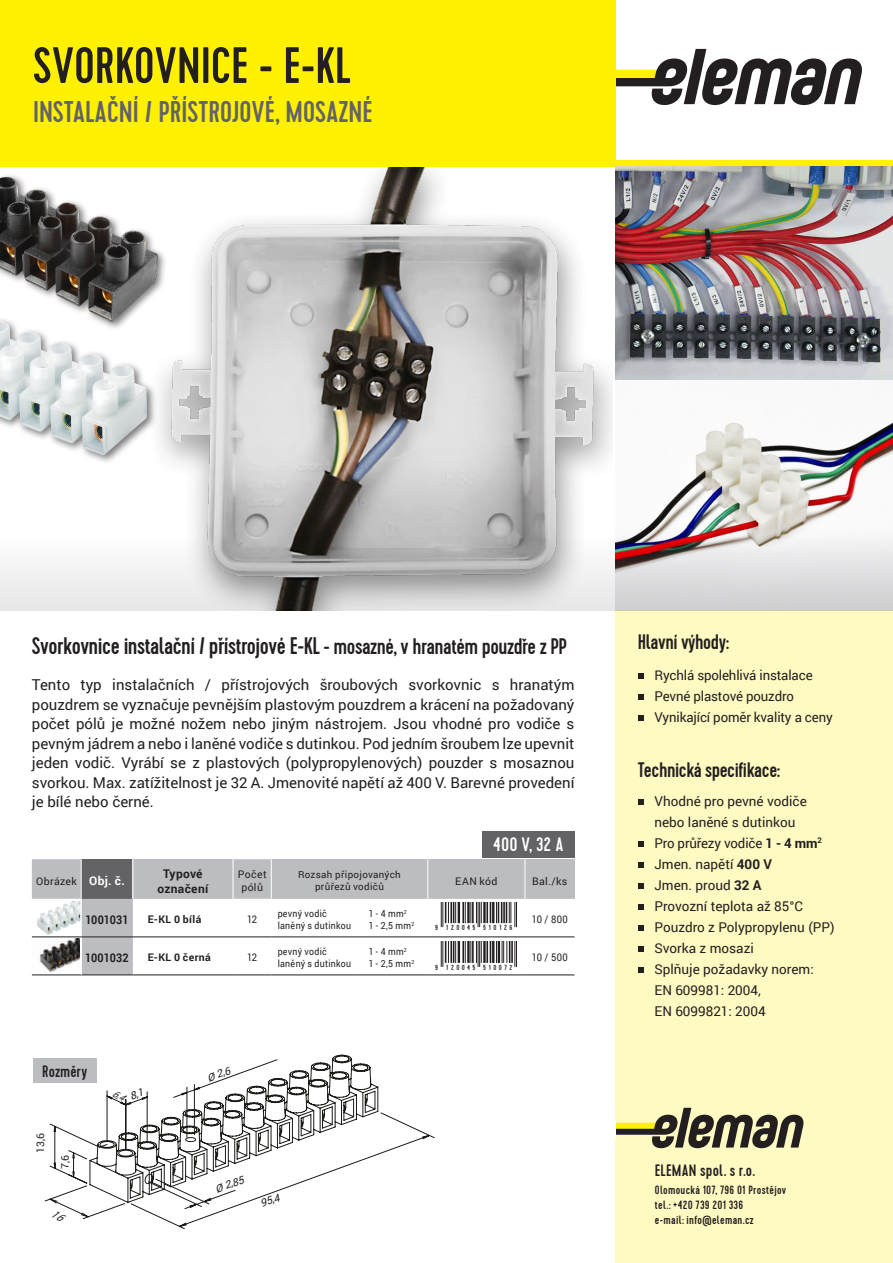
<style>
.page{position:relative;width:893px;height:1263px;background:#fff}
.page>*{position:absolute;margin:0;border:0;box-sizing:border-box;transform-origin:0 0}
.t1{font:500 51px "Cervo";color:#231f20}
.t2{font:500 30px "Cervo";color:#636366}
.t3{font:500 24px "Cervo";letter-spacing:-.02em;color:#231f20}
.t4{font:500 21px "Cervo";letter-spacing:-.02em;color:#231f20}
.t5{font:500 19.5px "Cervo";color:#fff}
.popis_vzduch{font:500 16.5px "Cervo";letter-spacing:.01em;color:#231f20}
.t6{font:15px/19.5px "Roboto";color:#231f20;text-align:justify}
.Styl_odstavce1{font:13.5px/21px "Roboto";color:#231f20}
.popis_vzduch-2{font:500 12px "Cervo";letter-spacing:.025em;color:#231f20}
.t7{font:700 12px "Roboto";letter-spacing:.025em;color:#231f20}
.t8{font:700 12px "Roboto";color:#231f20;scale:.9 1}
.t9{font:700 12px "Roboto";letter-spacing:.025em;color:#231f20;scale:.9 1}
.t10{font:700 12px "Roboto";color:#fff}
.t11{font:10.5px "Roboto";letter-spacing:.035em;color:#231f20}
.t12{font:700 10.5px "Roboto";letter-spacing:.035em;color:#231f20}
.t13{font:10.5px "Roboto";letter-spacing:.035em;color:#231f20;scale:.9 1}
.t14{font:italic 10.5px "Roboto";color:#231f20}
.t15{font:9.75px "Roboto";letter-spacing:.035em;color:#231f20;scale:.9 1}
.t16{font:9.75px "Roboto";letter-spacing:.035em;color:#231f20}
.t17{font:500 7.35px "Cervo";letter-spacing:.345em;color:#231f20}
.t18{font:500 7.35px "Cervo";letter-spacing:.325em;color:#231f20}
.s1{font-size:22.5px}
.s2{font-weight:700}
</style>
<div class="page">
<img style="left:695px;top:422px;width:198px;height:40px">
<img style="left:159px;top:167px;width:449px;height:312px">
<svg style="left:615px;top:49px;width:247px;height:56px"></svg>
<div style="left:615px;top:610px;width:278px;height:653px;background:#fffac1"></div>
<div style="left:0;top:0;width:615px;height:167px;background:#fff101"></div>
<svg style="left:616px;top:1108px;width:188px;height:40px"></svg>
<div style="left:547px;top:1119px;width:69px;height:20px;background:#fff"></div>
<div style="left:0;top:160px;width:893px;height:7px;background:#fff101"></div>
<svg style="left:0;top:479px;width:615px;height:131px"></svg>
<hr style="left:32px;top:975px;width:49px;height:1px;background:#231f20">
<hr style="left:81px;top:975px;width:52px;height:1px;background:#231f20">
<hr style="left:133px;top:975px;width:100px;height:1px;background:#231f20">
<hr style="left:233px;top:975px;width:38px;height:1px;background:#231f20">
<hr style="left:271px;top:975px;width:87px;height:1px;background:#231f20">
<hr style="left:358px;top:975px;width:70px;height:1px;background:#231f20">
<hr style="left:428px;top:975px;width:97px;height:1px;background:#231f20">
<hr style="left:525px;top:975px;width:49px;height:1px;background:#231f20">
<svg style="left:638px;top:673px;width:5px;height:6px"></svg>
<svg style="left:638px;top:694px;width:5px;height:6px"></svg>
<svg style="left:638px;top:715px;width:5px;height:6px"></svg>
<svg style="left:638px;top:799px;width:5px;height:6px"></svg>
<svg style="left:638px;top:841px;width:5px;height:6px"></svg>
<svg style="left:638px;top:862px;width:5px;height:6px"></svg>
<svg style="left:638px;top:883px;width:5px;height:6px"></svg>
<svg style="left:638px;top:904px;width:5px;height:6px"></svg>
<svg style="left:638px;top:925px;width:5px;height:6px"></svg>
<svg style="left:638px;top:946px;width:5px;height:6px"></svg>
<svg style="left:638px;top:967px;width:5px;height:6px"></svg>
<svg style="left:615px;top:462px;width:278px;height:148px"></svg>
<svg style="left:32px;top:859px;width:542px;height:116px"></svg>
<div style="left:482px;top:831px;width:92px;height:27px;background:#636366"></div>
<div style="left:33px;top:1058px;width:63px;height:25px;background:#bcbdc0"></div>
<img style="left:0;top:167px;width:187px;height:165px">
<div style="left:0;top:306px;width:157px;height:159px;background:#231f20;opacity:.6"></div>
<img style="left:0;top:321px;width:147px;height:135px">
<img style="left:32px;top:938px;width:48px;height:35px">
<img style="left:37px;top:900px;width:43px;height:35px">
<img style="left:615px;top:167px;width:278px;height:213px">
<svg style="left:45px;top:1112px;width:390px;height:117px"></svg>
<svg style="left:47px;top:1054px;width:333px;height:167px"></svg>
<p class="t1" style="left:33px;top:35px;width:319px">SVORKOVNICE - E-KL</p>
<p class="t2" style="left:33px;top:94px;width:341px">INSTALAČNÍ / PŘÍSTROJOVÉ, MOSAZNÉ</p>
<p class="t3" style="left:32px;top:631px;width:537px">Svorkovnice instalační / přístrojové E-KL <span class="s1">- mosazné, v hranatém pouzdře z PP</span></p>
<p class="t6" style="left:32px;top:675px;width:544px">Tento typ instalačních / přístrojových šroubových svorkovnic s hranatým pouzdrem se vyznačuje pevnějším plastovým pouzdrem a krácení na požadovaný počet pólů je možné nožem nebo jiným nástrojem. Jsou vhodné pro vodiče s pevným jádrem a nebo i laněné vodiče s dutinkou. Pod jedním šroubem lze upevnit jeden vodič. Vyrábí se z plastových (polypropylenových) pouzder s mosaznou svorkou. Max. zatížitelnost je 32 A. Jmenovité napětí až 400 V. Barevné provedení je bílé nebo černé.</p>
<p class="t5" style="left:493px;top:833px;width:72px">400 V, 32 A</p>
<p class="t11" style="left:36px;top:873px;width:42px">Obrázek</p>
<p class="t10" style="left:89px;top:872px;width:37px">Obj. č.</p>
<p class="t7" style="left:163px;top:865px;width:41px">Typové</p>
<p class="t7" style="left:157px;top:880px;width:52px">označení</p>
<p class="t11" style="left:238px;top:867px;width:30px">Počet</p>
<p class="t11" style="left:241px;top:880px;width:23px">pólů</p>
<p class="t16" style="left:298px;top:868px;width:104px">Rozsah připojovaných</p>
<p class="t16" style="left:315px;top:880px;width:70px">průřezů vodičů</p>
<p class="t11" style="left:455px;top:873px;width:44px">EAN kód</p>
<p class="t11" style="left:532px;top:873px;width:37px">Bal./ks</p>
<p class="t8" style="left:85px;top:911px;width:50px">1001031</p>
<p class="t12" style="left:148px;top:912px;width:55px">E-KL 0 bílá</p>
<p class="t13" style="left:247px;top:912px;width:13px">12</p>
<p class="t9" style="left:85px;top:949px;width:50px">1001032</p>
<p class="t12" style="left:148px;top:950px;width:64px">E-KL 0 černá</p>
<p class="t13" style="left:247px;top:950px;width:13px">12</p>
<p class="t15" style="left:278px;top:907px;width:56px">pevný vodič</p>
<p class="t15" style="left:278px;top:919px;width:83px">laněný s dutinkou</p>
<p class="t15" style="left:278px;top:945px;width:56px">pevný vodič</p>
<p class="t15" style="left:278px;top:957px;width:83px">laněný s dutinkou</p>
<p class="t15" style="left:369px;top:907px;width:44px">1 - 4 mm<sup>2</sup></p>
<p class="t15" style="left:369px;top:919px;width:52px">1 - 2,5 mm<sup>2</sup></p>
<p class="t15" style="left:369px;top:945px;width:44px">1 - 4 mm<sup>2</sup></p>
<p class="t15" style="left:369px;top:957px;width:52px">1 - 2,5 mm<sup>2</sup></p>
<p class="t17" style="left:435px;top:923px;width:79px">9 120045 510126</p>
<p class="t18" style="left:435px;top:963px;width:79px">9 120045 510072</p>
<p class="t13" style="left:532px;top:912px;width:42px">10 / 800</p>
<p class="t13" style="left:532px;top:950px;width:42px">10 / 500</p>
<p class="popis_vzduch" style="left:42px;top:1061px;width:46px">Rozměry</p>
<p class="t11" style="left:33px;top:1153px;width:21px;rotate:-90deg">13,6</p>
<p class="t11" style="left:58px;top:1169px;width:15px;rotate:-90deg">7,6</p>
<p class="t14" style="left:205px;top:1071px;width:25px;rotate:-20deg">Ø 2,6</p>
<p class="t14" style="left:213px;top:1182px;width:31px;rotate:-20deg">Ø 2,85</p>
<p class="t14" style="left:258px;top:1197px;width:21px;rotate:-20deg">95,4</p>
<p class="t4" style="left:638px;top:630px;width:93px">Hlavní výhody:</p>
<p class="Styl_odstavce1" style="left:654px;top:664px;width:160px">Rychlá spolehlivá instalace</p>
<p class="Styl_odstavce1" style="left:654px;top:685px;width:141px">Pevné plastové pouzdro</p>
<p class="Styl_odstavce1" style="left:654px;top:706px;width:180px">Vynikající poměr kvality a ceny</p>
<p class="t4" style="left:638px;top:757px;width:144px">Technická specifikace:</p>
<p class="Styl_odstavce1" style="left:654px;top:790px;width:154px">Vhodné pro pevné vodiče</p>
<p class="Styl_odstavce1" style="left:654px;top:811px;width:143px">nebo laněné s dutinkou</p>
<p class="Styl_odstavce1" style="left:654px;top:832px;width:169px">Pro průřezy vodiče <span class="s2">1 - 4 mm</span><sup>2</sup></p>
<p class="Styl_odstavce1" style="left:654px;top:853px;width:119px">Jmen. napětí <span class="s2">400 V</span></p>
<p class="Styl_odstavce1" style="left:654px;top:874px;width:109px">Jmen. proud <span class="s2">32 A</span></p>
<p class="Styl_odstavce1" style="left:654px;top:895px;width:150px">Provozní teplota až 85°C</p>
<p class="Styl_odstavce1" style="left:654px;top:916px;width:182px">Pouzdro z Polypropylenu (PP)</p>
<p class="Styl_odstavce1" style="left:654px;top:937px;width:101px">Svorka z mosazi</p>
<p class="Styl_odstavce1" style="left:654px;top:958px;width:161px">Splňuje požadavky norem:<br>EN 609981: 2004,<br>EN 6099821: 2004</p>
<p class="popis_vzduch" style="left:655px;top:1161px;width:102px">ELEMAN spol. s r.o.</p>
<p class="popis_vzduch-2" style="left:655px;top:1183px;width:133px">Olomoucká 107, 796 01 Prostějov</p>
<p class="popis_vzduch-2" style="left:655px;top:1198px;width:90px">tel.: +420 739 201 336</p>
<p class="popis_vzduch-2" style="left:655px;top:1213px;width:100px">e-mail: info@eleman.cz</p>
</div>
